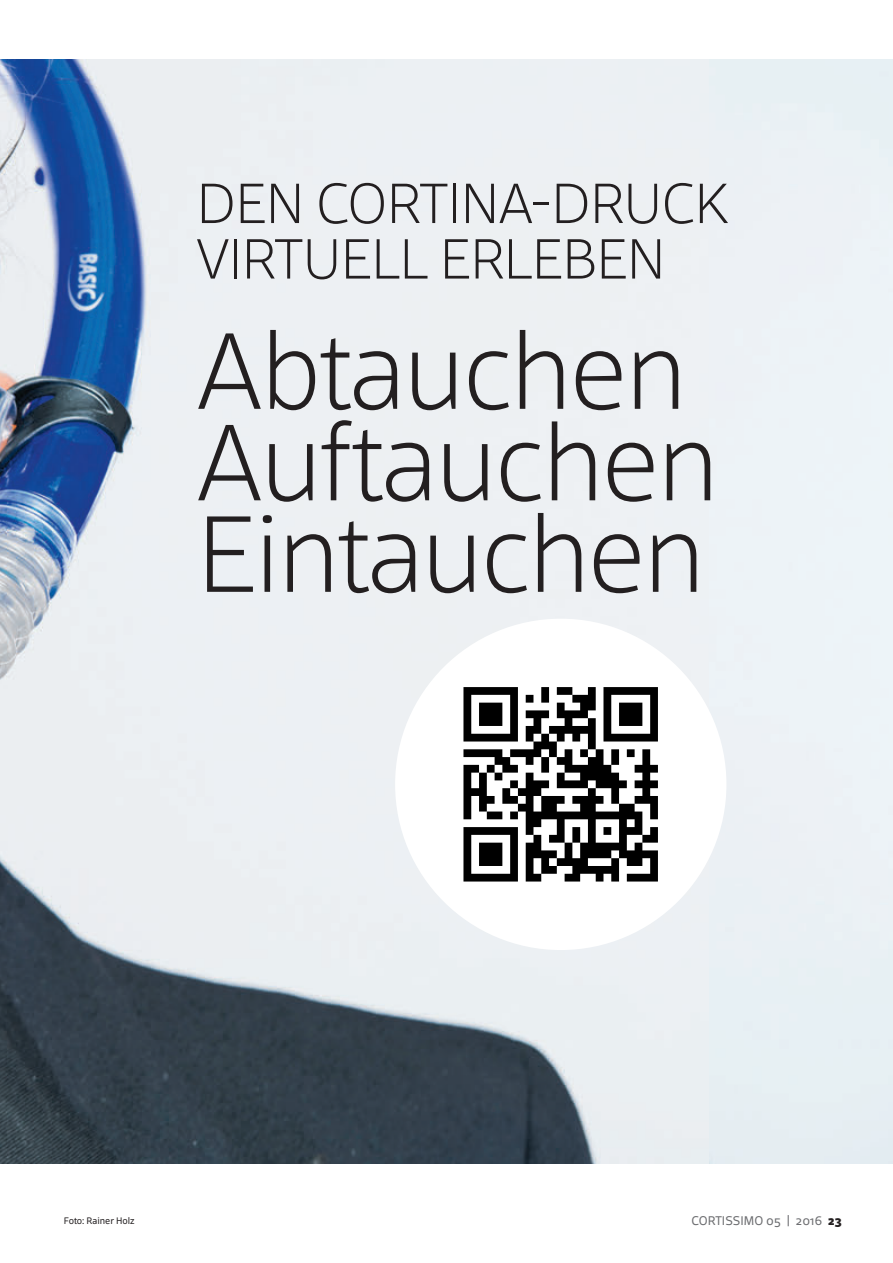
<style>
.page{position:relative;width:893px;height:1263px;background:#fff}
.page>*{position:absolute;margin:0;border:0;box-sizing:border-box;transform-origin:0 0}
.t1{font:300 expanded 103.5px/91.5px "Scuba OT";letter-spacing:-.02em;color:#231f20}
.t2{font:300 expanded 54px/55.5px "Scuba OT";letter-spacing:-.01em;color:#231f20}
.t3{font:12px "Scuba OT";color:#6c6d70}
.t4{font:9px "Scuba OT";color:#231f20}
.s1{font-weight:800;color:#231f20}
</style>
<div class="page">
<img style="left:0;top:60px;width:709px;height:1104px">
<div style="left:395px;top:619px;width:331px;height:331px;background:#fff;border-radius:50%"></div>
<svg style="left:463px;top:687px;width:195px;height:194px"></svg>
<p class="t2" style="left:197px;top:175px;width:533px">DEN CORTINA-DRUCK<br>VIRTUELL ERLEBEN</p>
<h1 class="t1" style="left:197px;top:325px;width:523px">ABTAUCHEN<br>AUFTAUCHEN<br>EINTAUCHEN</h1>
<p class="t4" style="left:64px;top:1215px;width:72px">Foto: Rainer Holz</p>
<p class="t3" style="left:692px;top:1213px;width:152px">CORTISSIMO 05 | 2016 <span class="s1">23</span></p>
</div>
